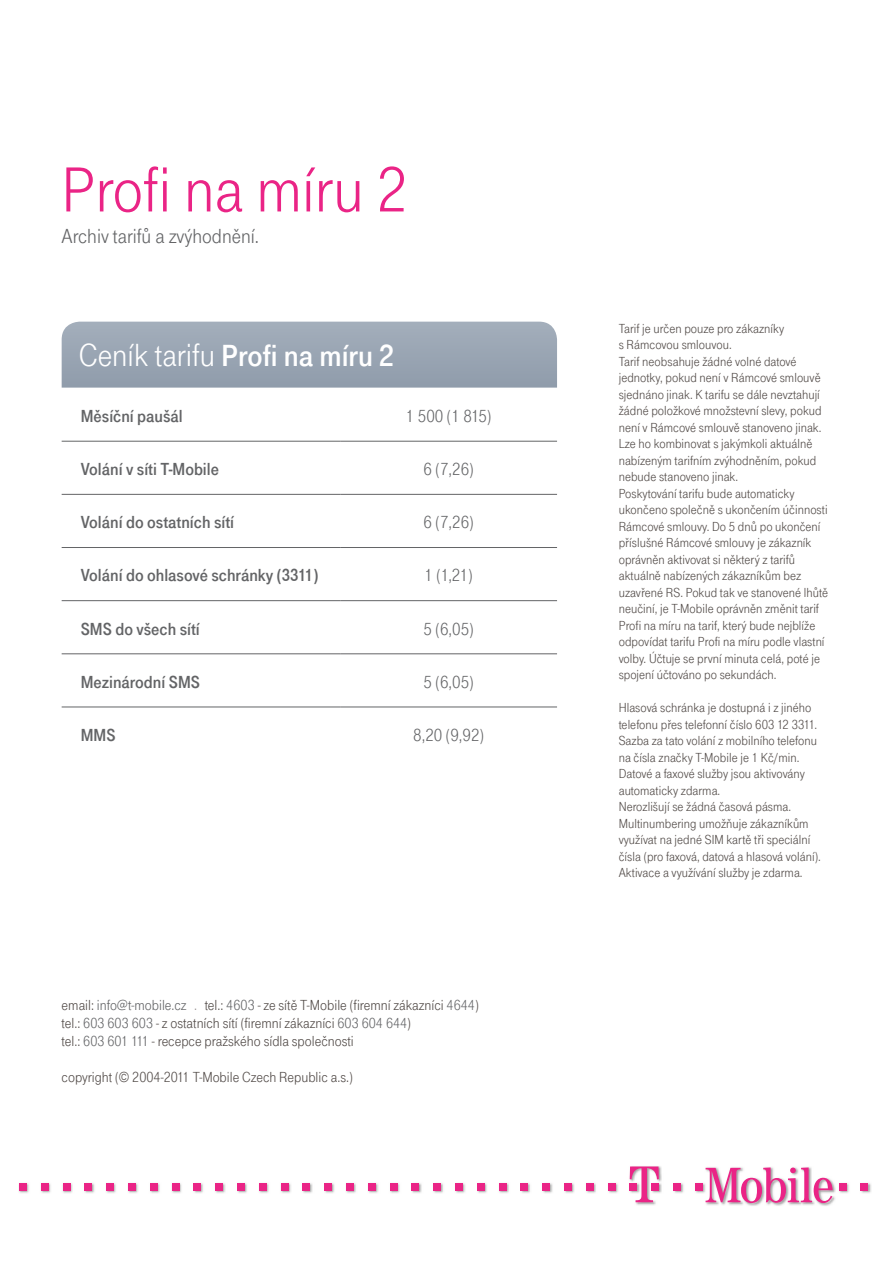
<style>
.page{position:relative;width:893px;height:1263px;background:#fff}
.page>*{position:absolute;margin:0;border:0;box-sizing:border-box;transform-origin:0 0}
.t1{font:66px "Tele Grotesk EE Norm";color:#ea2486}
.t2{font:31.5px "Tele Grotesk EE Fett";color:#fff}
.t3{font:21px "Tele Grotesk EE Norm";color:#636466}
.t4{font:18px "Tele Grotesk EE Fett";color:#636466}
.t5{font:18px "Tele Grotesk EE Norm";color:#636466}
.t6{font:15px/18px "Tele Grotesk EE Norm";color:#524b48}
.t7{font:13.5px/16.5px "Tele Grotesk EE Norm";letter-spacing:.005em;color:#524b48}
.s1{font-family:"Tele Grotesk EE Norm";font-size:33px}
.s2{color:#636466}
.s3{color:#989190}
</style>
<div class="page">
<img style="left:19px;top:1166px;width:852px;height:40px">
<div style="left:19px;top:1183px;width:8px;height:7px;background:#ea2486"></div>
<div style="left:41px;top:1183px;width:7px;height:7px;background:#ea2486"></div>
<div style="left:63px;top:1183px;width:7px;height:7px;background:#ea2486"></div>
<div style="left:85px;top:1183px;width:7px;height:7px;background:#ea2486"></div>
<div style="left:106px;top:1183px;width:8px;height:7px;background:#ea2486"></div>
<div style="left:128px;top:1183px;width:8px;height:7px;background:#ea2486"></div>
<div style="left:150px;top:1183px;width:7px;height:7px;background:#ea2486"></div>
<div style="left:172px;top:1183px;width:7px;height:7px;background:#ea2486"></div>
<div style="left:194px;top:1183px;width:7px;height:7px;background:#ea2486"></div>
<div style="left:215px;top:1183px;width:8px;height:7px;background:#ea2486"></div>
<div style="left:237px;top:1183px;width:8px;height:7px;background:#ea2486"></div>
<div style="left:259px;top:1183px;width:7px;height:7px;background:#ea2486"></div>
<div style="left:281px;top:1183px;width:7px;height:7px;background:#ea2486"></div>
<div style="left:303px;top:1183px;width:7px;height:7px;background:#ea2486"></div>
<div style="left:324px;top:1183px;width:8px;height:7px;background:#ea2486"></div>
<div style="left:346px;top:1183px;width:8px;height:7px;background:#ea2486"></div>
<div style="left:368px;top:1183px;width:7px;height:7px;background:#ea2486"></div>
<div style="left:390px;top:1183px;width:7px;height:7px;background:#ea2486"></div>
<div style="left:412px;top:1183px;width:7px;height:7px;background:#ea2486"></div>
<div style="left:433px;top:1183px;width:8px;height:7px;background:#ea2486"></div>
<div style="left:455px;top:1183px;width:8px;height:7px;background:#ea2486"></div>
<div style="left:477px;top:1183px;width:7px;height:7px;background:#ea2486"></div>
<div style="left:499px;top:1183px;width:7px;height:7px;background:#ea2486"></div>
<div style="left:521px;top:1183px;width:7px;height:7px;background:#ea2486"></div>
<div style="left:542px;top:1183px;width:8px;height:7px;background:#ea2486"></div>
<div style="left:564px;top:1183px;width:8px;height:7px;background:#ea2486"></div>
<div style="left:586px;top:1183px;width:7px;height:7px;background:#ea2486"></div>
<div style="left:608px;top:1183px;width:7px;height:7px;background:#ea2486"></div>
<svg style="left:630px;top:1166px;width:29px;height:36px"></svg>
<div style="left:652px;top:1183px;width:7px;height:7px;background:#ea2486"></div>
<div style="left:673px;top:1183px;width:8px;height:7px;background:#ea2486"></div>
<svg style="left:706px;top:1167px;width:127px;height:36px"></svg>
<div style="left:695px;top:1183px;width:7px;height:7px;background:#ea2486"></div>
<div style="left:839px;top:1183px;width:7px;height:7px;background:#ea2486"></div>
<div style="left:861px;top:1183px;width:7px;height:7px;background:#ea2486"></div>
<hr style="left:62px;top:441px;width:278px;height:1px;background:#636466">
<hr style="left:340px;top:441px;width:217px;height:1px;background:#636466">
<hr style="left:62px;top:494px;width:278px;height:1px;background:#636466">
<hr style="left:340px;top:494px;width:217px;height:1px;background:#636466">
<hr style="left:62px;top:547px;width:278px;height:1px;background:#636466">
<hr style="left:340px;top:547px;width:217px;height:1px;background:#636466">
<hr style="left:62px;top:600px;width:278px;height:1px;background:#636466">
<hr style="left:340px;top:600px;width:217px;height:1px;background:#636466">
<hr style="left:62px;top:653px;width:278px;height:1px;background:#636466">
<hr style="left:340px;top:653px;width:217px;height:1px;background:#636466">
<hr style="left:62px;top:707px;width:278px;height:1px;background:#636466">
<hr style="left:340px;top:707px;width:217px;height:1px;background:#636466">
<svg style="left:62px;top:322px;width:495px;height:66px;background:#9aa5b3"></svg>
<h1 class="t1" style="left:62px;top:153px;width:348px">Profi na míru 2</h1>
<h3 class="t3" style="left:62px;top:224px;width:199px">Archiv tarifů a zvýhodnění.</h3>
<h2 class="t2" style="left:79px;top:338px;width:317px"><span class="s1">Ceník tarifu</span> Profi na míru 2</h2>
<h3 class="t4" style="left:81px;top:406px;width:104px">Měsíční paušál</h3>
<h3 class="t5" style="left:406px;top:406px;width:87px">1 500 (1 815)</h3>
<h3 class="t4" style="left:81px;top:459px;width:140px">Volání v síti T-Mobile</h3>
<h3 class="t5" style="left:424px;top:459px;width:52px">6 (7,26)</h3>
<h3 class="t4" style="left:81px;top:512px;width:155px">Volání do ostatních sítí</h3>
<h3 class="t5" style="left:424px;top:512px;width:52px">6 (7,26)</h3>
<h3 class="t4" style="left:81px;top:565px;width:239px">Volání do ohlasové schránky (3311)</h3>
<h3 class="t5" style="left:424px;top:566px;width:50px">1 (1,21)</h3>
<h3 class="t4" style="left:81px;top:619px;width:121px">SMS do všech sítí</h3>
<h3 class="t5" style="left:424px;top:619px;width:52px">5 (6,05)</h3>
<h3 class="t4" style="left:81px;top:672px;width:121px">Mezinárodní SMS</h3>
<h3 class="t5" style="left:424px;top:672px;width:52px">5 (6,05)</h3>
<h3 class="t4" style="left:81px;top:725px;width:36px">MMS</h3>
<h3 class="t5" style="left:413px;top:725px;width:72px">8,20 (9,92)</h3>
<p class="t6" style="left:62px;top:996px;width:419px">email: <span class="s2">info@t-mobile.cz</span> <span class="s3">.</span> tel.: <span class="s2">4603</span> - ze sítě T-Mobile (firemní zákazníci <span class="s2">4644</span>) tel.: <span class="s2">603 603 603</span> - z ostatních sítí (firemní zákazníci <span class="s2">603 604 644</span>)<br>tel.: <span class="s2">603 601 111</span> - recepce pražského sídla společnosti</p>
<p class="t6" style="left:62px;top:1068px;width:293px">copyright (© 2004-2011 T-Mobile Czech Republic a.s.)</p>
<p class="t7" style="left:619px;top:320px;width:211px">Tarif je určen pouze pro zákazníky<br>s Rámcovou smlouvou.<br>Tarif neobsahuje žádné volné datové jednotky, pokud není v Rámcové smlouvě sjednáno jinak. K tarifu se dále nevztahují žádné položkové množstevní slevy, pokud není v Rámcové smlouvě stanoveno jinak.<br>Lze ho kombinovat s jakýmkoli aktuálně nabízeným tarifním zvýhodněním, pokud nebude stanoveno jinak.<br>Poskytování tarifu bude automaticky ukončeno společně s ukončením účinnosti Rámcové smlouvy. Do 5 dnů po ukončení příslušné Rámcové smlouvy je zákazník oprávněn aktivovat si některý z tarifů aktuálně nabízených zákazníkům bez uzavřené RS. Pokud tak ve stanovené lhůtě neučiní, je T-Mobile oprávněn změnit tarif Profi na míru na tarif, který bude nejblíže odpovídat tarifu Profi na míru podle vlastní volby. Účtuje se první minuta celá, poté je spojení účtováno po sekundách.</p>
<p class="t7" style="left:619px;top:700px;width:204px">Hlasová schránka je dostupná i z jiného telefonu přes telefonní číslo 603 12 3311.<br>Sazba za tato volání z mobilního telefonu na čísla značky T-Mobile je 1 Kč/min.<br>Datové a faxové služby jsou aktivovány automaticky zdarma.<br>Nerozlišují se žádná časová pásma.<br>Multinumbering umožňuje zákazníkům využívat na jedné SIM kartě tři speciální čísla (pro faxová, datová a hlasová volání).<br>Aktivace a využívání služby je zdarma.</p>
</div>
